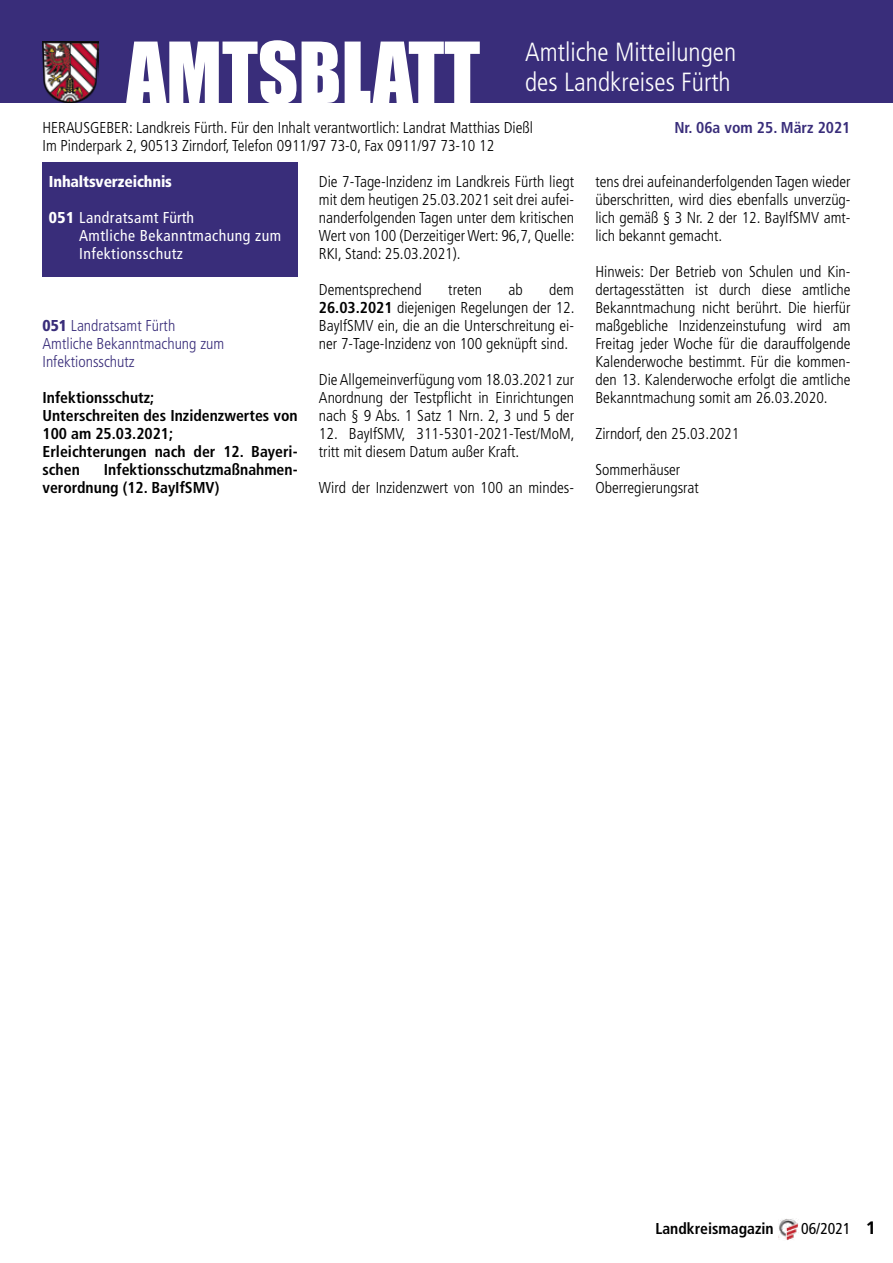
<style>
.page{position:relative;width:893px;height:1263px;background:#fff}
.page>*{position:absolute;margin:0;border:0;box-sizing:border-box;transform-origin:0 0}
.t1{font:78px "Impact";color:#fff}
.t2{font:300 condensed 26.25px/30px "Frutiger LT Std";color:#fff}
.t3{font:300 condensed 15.75px/18px "Frutiger LT Std";color:#000;text-align:justify}
.t4{font:700 condensed 15.75px/18px "Frutiger LT Std";color:#000}
.t5{font:condensed 15.75px/18px "Frutiger LT Std";letter-spacing:.03em;color:#fff}
.t6{font:300 condensed 15.75px/18px "Frutiger LT Std";color:#392d7a}
.t7{font:700 condensed 15.75px "Frutiger LT Std";color:#392d7a}
.t8{font:900 condensed 15.75px "Frutiger LT Std";letter-spacing:-.01em;color:#fff}
.t9{font:condensed 15.75px "Frutiger LT Std";color:#000}
.s1{font-weight:900}
.s2{font-weight:700}
.s3{font-weight:700;font-stretch:normal;font-size:18px}
</style>
<div class="page">
<div style="left:0;top:0;width:893px;height:102px;background:#392d7a"></div>
<div style="left:43px;top:163px;width:255px;height:114px;background:#392d7a"></div>
<img style="left:43px;top:41px;width:56px;height:61px">
<img style="left:779px;top:1219px;width:19px;height:21px">
<h1 class="t1" style="left:126px;top:12px;width:355px">AMTSBLATT</h1>
<p class="t3" style="left:43px;top:119px;width:492px">HERAUSGEBER: Landkreis Fürth. Für den Inhalt verantwortlich: Landrat Matthias Dießl<br>Im Pinderpark 2, 90513 Zirndorf, Telefon 0911/97 73-0, Fax 0911/97 73-10 12</p>
<h2 class="t2" style="left:525px;top:37px;width:213px">Amtliche Mitteilungen des Landkreises Fürth</h2>
<p class="t7" style="left:674px;top:118px;width:178px">Nr. 06a vom 25. März 2021</p>
<p class="t8" style="left:49px;top:172px;width:125px">Inhaltsverzeichnis</p>
<p class="t5" style="left:79px;top:209px;width:204px;text-indent:-30px"><span class="s1">051</span> Landratsamt Fürth<br>Amtliche Bekanntmachung zum<br>Infektionsschutz</p>
<p class="t6" style="left:43px;top:317px;width:183px"><span class="s1">051</span> Landratsamt Fürth<br>Amtliche Bekanntmachung zum<br>Infektionsschutz</p>
<p class="t4" style="left:43px;top:389px;width:257px">Infektionsschutz;<br>Unterschreiten des Inzidenzwertes von<br>100 am 25.03.2021;<br>Erleichterungen nach der 12. Bayeri&shy;schen</p>
<p class="t4" style="left:43px;top:461px;width:257px;text-indent:61px">Infektionsschutzmaßnahmen&shy;verordnung (12. BayIfSMV)</p>
<p class="t3" style="left:319px;top:173px;width:257px">Die 7-Tage-Inzidenz im Landkreis Fürth liegt mit dem heutigen 25.03.2021 seit drei aufei&shy;nanderfolgenden Tagen unter dem kritischen Wert von 100 (Derzeitiger Wert: 96,7, Quelle:<br>RKI, Stand: 25.03.2021).</p>
<p class="t3" style="left:319px;top:281px;width:104px">Dementsprechend</p>
<p class="t3" style="left:448px;top:281px;width:35px">treten</p>
<p class="t3" style="left:509px;top:281px;width:16px">ab</p>
<p class="t3" style="left:319px;top:281px;width:257px;text-indent:230px">dem <span class="s2">26.03.2021</span> diejenigen Regelungen der 12.<br>BayIfSMV ein, die an die Unterschreitung ei&shy;ner 7-Tage-Inzidenz von 100 geknüpft sind.</p>
<p class="t3" style="left:319px;top:371px;width:257px">Die Allgemeinverfügung vom 18.03.2021 zur Anordnung der Testpflicht in Einrichtungen nach § 9 Abs. 1 Satz 1 Nrn. 2, 3 und 5 der</p>
<p class="t3" style="left:319px;top:425px;width:257px">12. BayIfSMV, 311-5301-2021-Test/MoM, tritt mit diesem Datum außer Kraft.</p>
<p class="t3" style="left:319px;top:479px;width:257px">Wird der Inzidenzwert von 100 an mindes-</p>
<p class="t3" style="left:595px;top:173px;width:257px">tens drei aufeinanderfolgenden Tagen wieder überschritten, wird dies ebenfalls unverzüg&shy;lich gemäß § 3 Nr. 2 der 12. BayIfSMV amt&shy;lich bekannt gemacht.</p>
<p class="t3" style="left:595px;top:263px;width:257px">Hinweis: Der Betrieb von Schulen und Kin&shy;dertagesstätten ist durch diese amtliche Bekanntmachung nicht berührt. Die hierfür maßgebliche Inzidenzeinstufung wird am Freitag jeder Woche für die darauffolgende Kalenderwoche bestimmt. Für die kommen&shy;den 13. Kalenderwoche erfolgt die amtliche Bekanntmachung somit am 26.03.2020.</p>
<p class="t3" style="left:595px;top:425px;width:145px">Zirndorf, den 25.03.2021</p>
<p class="t3" style="left:595px;top:461px;width:105px">Sommerhäuser<br>Oberregierungsrat</p>
<p class="t4" style="left:655px;top:1219px;width:120px">Landkreismagazin</p>
<p class="t9" style="left:801px;top:1219px;width:76px">06/2021 <span class="s3">1</span></p>
</div>
